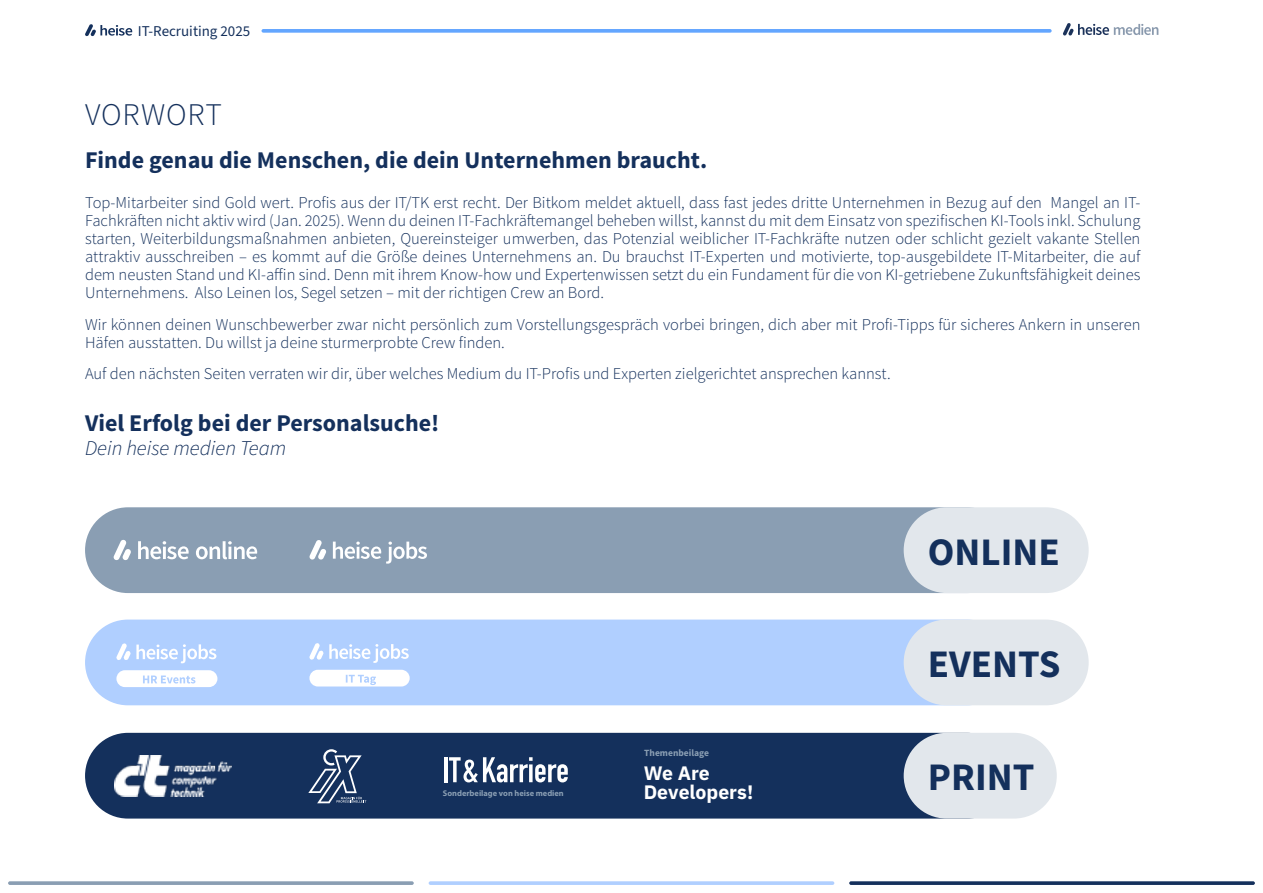
<style>
.page{position:relative;width:1263px;height:893px;background:#fff}
.page>*{position:absolute;margin:0;border:0;box-sizing:border-box;transform-origin:0 0}
.t1{font:700 39px "Source Sans 3";color:#14305c}
.t2{font:300 31.5px "Source Sans Pro";letter-spacing:.025em;color:#14305c}
.t3{font:700 24px "Source Sans Pro";color:#14305c}
.t4{font:italic 300 21px "Source Sans Pro";color:#14305c}
.t5{font:700 19.5px/19.8px "IBM Plex Sans";color:#fff}
.t6{font:300 16.5px/18px "Source Sans Pro";color:#14305c;text-align:justify}
.t7{font:15px "Source Sans 3";color:#14305c}
.t8{font:700 9.45px "Source Sans Pro";color:#8a9eb3}
.t9{font:700 8.25px "Myriad Pro";color:#8a9eb3}
</style>
<div class="page">
<svg style="left:1063px;top:23px;width:95px;height:13px"></svg>
<svg style="left:85px;top:24px;width:47px;height:12px"></svg>
<svg style="left:261px;top:29px;width:791px;height:4px;background:#70adff"></svg>
<svg style="left:8px;top:881px;width:406px;height:4px;background:#94a6b9"></svg>
<svg style="left:429px;top:881px;width:405px;height:4px;background:#b6d2ff"></svg>
<svg style="left:849px;top:881px;width:406px;height:4px;background:#28416a"></svg>
<div style="left:85px;top:507px;width:925px;height:86px;background:#8a9eb3;border-radius:43px"></div>
<div style="left:85px;top:620px;width:925px;height:85px;background:#b0cfff;border-radius:43px"></div>
<div style="left:85px;top:733px;width:925px;height:86px;background:#14305c;border-radius:43px"></div>
<div style="left:904px;top:507px;width:185px;height:86px;background:#e2e7ec;border-radius:43px"></div>
<div style="left:904px;top:620px;width:185px;height:85px;background:#e2e7ec;border-radius:43px"></div>
<div style="left:904px;top:733px;width:153px;height:86px;background:#e2e7ec;border-radius:43px"></div>
<svg style="left:113px;top:539px;width:18px;height:21px"></svg>
<svg style="left:138px;top:541px;width:51px;height:18px"></svg>
<svg style="left:196px;top:541px;width:61px;height:18px"></svg>
<svg style="left:309px;top:540px;width:17px;height:20px"></svg>
<svg style="left:333px;top:542px;width:94px;height:22px"></svg>
<svg style="left:116px;top:643px;width:100px;height:20px"></svg>
<svg style="left:116px;top:670px;width:101px;height:17px;background:#f2f7ff"></svg>
<svg style="left:309px;top:643px;width:100px;height:20px"></svg>
<svg style="left:309px;top:670px;width:101px;height:16px;background:#f6f9ff"></svg>
<img style="left:115px;top:756px;width:117px;height:41px">
<svg style="left:308px;top:749px;width:58px;height:54px"></svg>
<hr style="left:444px;top:757px;width:3px;height:25px;background:#fff">
<svg style="left:449px;top:757px;width:119px;height:25px"></svg>
<p class="t7" style="left:138px;top:21px;width:114px">IT-Recruiting 2025</p>
<h2 class="t2" style="left:85px;top:95px;width:139px">VORWORT</h2>
<h3 class="t3" style="left:85px;top:145px;width:624px">Finde genau die Menschen, die dein Unternehmen braucht.</h3>
<p class="t6" style="left:85px;top:194px;width:1057px">Top-Mitarbeiter sind Gold wert. Profis aus der IT/TK erst recht. Der Bitkom meldet aktuell, dass fast jedes dritte Unternehmen in Bezug auf den Mangel an IT-Fachkräften nicht aktiv wird (Jan. 2025). Wenn du deinen IT-Fachkräftemangel beheben willst, kannst du mit dem Einsatz von spezifischen KI-Tools inkl. Schulung starten, Weiterbildungsmaßnahmen anbieten, Quereinsteiger umwerben, das Potenzial weiblicher IT-Fachkräfte nutzen oder schlicht gezielt vakante Stellen attraktiv ausschreiben – es kommt auf die Größe deines Unternehmens an. Du brauchst IT-Experten und motivierte, top-ausgebildete IT-Mitarbeiter, die auf dem neusten Stand und KI-affin sind. Denn mit ihrem Know-how und Expertenwissen setzt du ein Fundament für die von KI-getriebene Zukunftsfähigkeit deines Unternehmens. Also Leinen los, Segel setzen – mit der richtigen Crew an Bord.</p>
<p class="t6" style="left:85px;top:315px;width:1057px">Wir können deinen Wunschbewerber zwar nicht persönlich zum Vorstellungsgespräch vorbei bringen, dich aber mit Profi-Tipps für sicheres Ankern in unseren<br>Häfen ausstatten. Du willst ja deine sturmerprobte Crew finden.</p>
<p class="t6" style="left:85px;top:365px;width:807px">Auf den nächsten Seiten verraten wir dir, über welches Medium du IT-Profis und Experten zielgerichtet ansprechen kannst.</p>
<h3 class="t3" style="left:85px;top:407px;width:356px">Viel Erfolg bei der Personalsuche!</h3>
<p class="t4" style="left:85px;top:435px;width:203px">Dein heise medien Team</p>
<h1 class="t1" style="left:928px;top:526px;width:133px">ONLINE</h1>
<p class="t9" style="left:443px;top:788px;width:122px">Sonderbeilage von heise medien</p>
<p class="t8" style="left:644px;top:747px;width:66px">Themenbeilage</p>
<p class="t5" style="left:644px;top:761px;width:111px">We Are<br>Developers!</p>
<h1 class="t1" style="left:928px;top:638px;width:134px">EVENTS</h1>
<h1 class="t1" style="left:928px;top:751px;width:108px">PRINT</h1>
</div>
